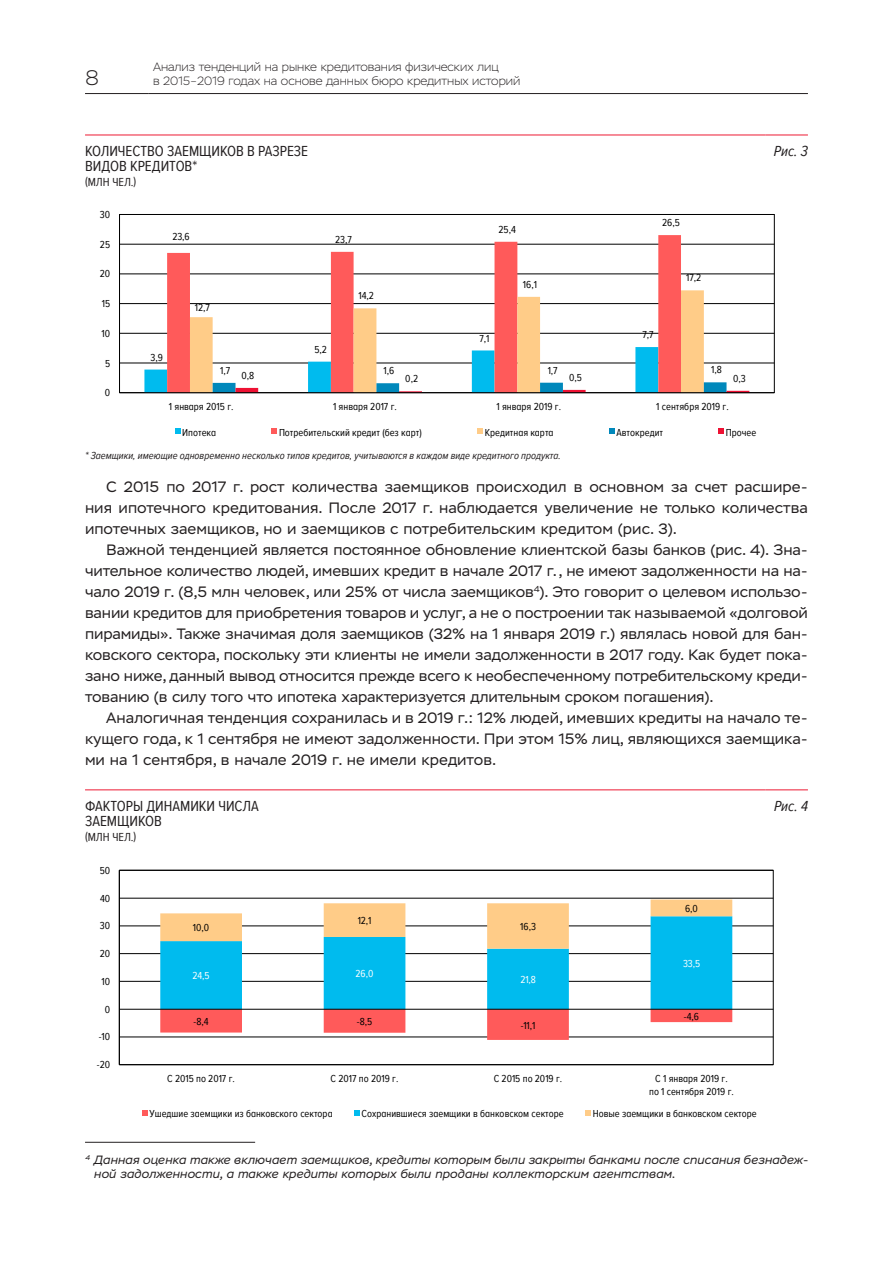
<style>
.page{position:relative;width:893px;height:1263px;background:#fff}
.page>*{position:absolute;margin:0;border:0;box-sizing:border-box;transform-origin:0 0}
.t1{font:200 21px "Stem";color:#231f20}
.t2{font:15px/21px "Stem Text";color:#231f20;text-align:justify}
.t3{font:15px/15px "Proxima Nova A Cond";color:#231f20}
.t4{font:italic 15px "Proxima Nova A Cond";color:#231f20}
.t5{font:italic 12px/14.4px "Stem Text";color:#231f20}
.t6{font:200 12px/14.4px "Stem";color:#231f20}
.t7{font:12px "Proxima Nova A Cond";color:#231f20}
.t8{font:10.5px/12.8px "Proxima Nova A Cond";color:#000;text-align:center}
.t9{font:italic 10.5px "Proxima Nova A Cond";color:#231f20}
.t10{font:10.5px "Proxima Nova A Cond";letter-spacing:-.005em;color:#fff}
</style>
<div class="page">
<hr style="left:85px;top:93px;width:64px;height:1px;background:#231f20">
<hr style="left:149px;top:93px;width:659px;height:1px;background:#231f20">
<hr style="left:85px;top:1142px;width:170px;height:1px;background:#231f20">
<hr style="left:120px;top:363px;width:654px;height:1px;background:#000">
<hr style="left:120px;top:333px;width:654px;height:1px;background:#000">
<hr style="left:120px;top:303px;width:654px;height:1px;background:#000">
<hr style="left:120px;top:274px;width:654px;height:1px;background:#000">
<hr style="left:120px;top:244px;width:654px;height:1px;background:#000">
<svg style="left:167px;top:235px;width:514px;height:112px"></svg>
<svg style="left:190px;top:290px;width:514px;height:57px"></svg>
<svg style="left:144px;top:347px;width:605px;height:45px"></svg>
<hr style="left:119px;top:214px;width:1px;height:179px;background:#000">
<hr style="left:120px;top:392px;width:654px;height:1px;background:#000">
<svg style="left:175px;top:429px;width:5px;height:5px"></svg>
<svg style="left:271px;top:429px;width:6px;height:5px"></svg>
<svg style="left:477px;top:429px;width:6px;height:5px"></svg>
<svg style="left:609px;top:429px;width:5px;height:5px"></svg>
<svg style="left:718px;top:429px;width:6px;height:5px"></svg>
<hr style="left:85px;top:135px;width:680px;height:1px;background:#ed1a33">
<hr style="left:765px;top:135px;width:43px;height:1px;background:#ed1a33">
<hr style="left:119px;top:1037px;width:654px;height:1px;background:#000">
<hr style="left:119px;top:981px;width:654px;height:1px;background:#000">
<hr style="left:119px;top:953px;width:654px;height:1px;background:#000">
<hr style="left:119px;top:926px;width:654px;height:1px;background:#000">
<hr style="left:119px;top:898px;width:654px;height:1px;background:#000">
<div style="left:119px;top:870px;width:654px;height:195px;border:1px solid #000"></div>
<svg style="left:160px;top:1010px;width:572px;height:30px"></svg>
<svg style="left:160px;top:949px;width:572px;height:60px;fill:#0be"></svg>
<svg style="left:160px;top:899px;width:572px;height:50px"></svg>
<hr style="left:119px;top:870px;width:1px;height:195px;background:#000">
<hr style="left:119px;top:1009px;width:654px;height:1px;background:#000">
<svg style="left:142px;top:1110px;width:5px;height:5px"></svg>
<svg style="left:354px;top:1110px;width:5px;height:5px"></svg>
<svg style="left:585px;top:1110px;width:5px;height:5px"></svg>
<hr style="left:85px;top:790px;width:680px;height:1px;background:#ed1a33">
<hr style="left:765px;top:790px;width:43px;height:1px;background:#ed1a33">
<h1 class="t1" style="left:85px;top:66px;width:16px">8</h1>
<p class="t6" style="left:153px;top:59px;width:369px">Анализ тенденций на рынке кредитования физических лиц<br>в 2015–2019 годах на основе данных бюро кредитных историй</p>
<p class="t3" style="left:85px;top:143px;width:225px">Количество заемщиков в разрезе видов кредитов*</p>
<p class="t7" style="left:85px;top:174px;width:53px">(млн чел.)</p>
<p class="t8" style="left:100px;top:208px;width:12px">30</p>
<p class="t8" style="left:100px;top:237px;width:12px">25</p>
<p class="t8" style="left:100px;top:267px;width:12px">20</p>
<p class="t8" style="left:102px;top:297px;width:10px">15</p>
<p class="t8" style="left:102px;top:326px;width:10px">10</p>
<p class="t8" style="left:172px;top:230px;width:19px">23,6</p>
<p class="t8" style="left:335px;top:233px;width:18px">23,7</p>
<p class="t8" style="left:195px;top:301px;width:17px">12,7</p>
<p class="t8" style="left:358px;top:289px;width:17px">14,2</p>
<p class="t8" style="left:499px;top:222px;width:19px">25,4</p>
<p class="t8" style="left:523px;top:278px;width:16px">16,1</p>
<p class="t8" style="left:662px;top:216px;width:19px">26,5</p>
<p class="t8" style="left:686px;top:271px;width:17px">17,2</p>
<p class="t8" style="left:479px;top:331px;width:11px">7,1</p>
<p class="t8" style="left:643px;top:328px;width:13px">7,7</p>
<p class="t8" style="left:105px;top:356px;width:7px">5</p>
<p class="t8" style="left:105px;top:386px;width:7px">0</p>
<p class="t8" style="left:151px;top:350px;width:14px">3,9</p>
<p class="t8" style="left:314px;top:343px;width:14px">5,2</p>
<p class="t8" style="left:220px;top:364px;width:11px">1,7</p>
<p class="t8" style="left:384px;top:364px;width:12px">1,6</p>
<p class="t8" style="left:548px;top:363px;width:11px">1,7</p>
<p class="t8" style="left:711px;top:363px;width:12px">1,8</p>
<p class="t8" style="left:242px;top:369px;width:14px">0,8</p>
<p class="t8" style="left:405px;top:372px;width:14px">0,2</p>
<p class="t8" style="left:569px;top:371px;width:14px">0,5</p>
<p class="t8" style="left:733px;top:372px;width:14px">0,3</p>
<p class="t8" style="left:169px;top:399px;width:66px">1 января 2015 г.</p>
<p class="t8" style="left:333px;top:399px;width:65px">1 января 2017 г.</p>
<p class="t8" style="left:496px;top:399px;width:66px">1 января 2019 г.</p>
<p class="t8" style="left:656px;top:399px;width:74px">1 сентября 2019 г.</p>
<p class="t8" style="left:182px;top:425px;width:35px">Ипотека</p>
<p class="t8" style="left:279px;top:425px;width:144px">Потребительский кредит (без карт)</p>
<p class="t8" style="left:485px;top:425px;width:70px">Кредитная карта</p>
<p class="t8" style="left:617px;top:425px;width:48px">Автокредит</p>
<p class="t8" style="left:726px;top:425px;width:32px">Прочее</p>
<p class="t9" style="left:85px;top:448px;width:477px">* Заемщики, имеющие одновременно несколько типов кредитов, учитываются в каждом виде кредитного продукта.</p>
<p class="t4" style="left:774px;top:140px;width:36px">Рис. 3</p>
<p class="t2" style="left:85px;top:477px;width:724px;text-indent:21px">С 2015 по 2017 г. рост количества заемщиков происходил в основном за счет расшире&shy;ния ипотечного кредитования. После 2017 г. наблюдается увеличение не только количества ипотечных заемщиков, но и заемщиков с потребительским кредитом (рис. 3).</p>
<p class="t2" style="left:85px;top:540px;width:724px;text-indent:21px">Важной тенденцией является постоянное обновление клиентской базы банков (рис. 4). Зна&shy;чительное количество людей, имевших кредит в начале 2017 г., не имеют задолженности на на&shy;чало 2019 г. (8,5 млн человек, или 25% от числа заемщиков<sup>4</sup>). Это говорит о целевом использо&shy;вании кредитов для приобретения товаров и услуг, а не о построении так называемой «долговой пирамиды». Также значимая доля заемщиков (32% на 1 января 2019 г.) являлась новой для бан&shy;ковского сектора, поскольку эти клиенты не имели задолженности в 2017 году. Как будет пока&shy;зано ниже, данный вывод относится прежде всего к необеспеченному потребительскому креди&shy;тованию (в силу того что ипотека характеризуется длительным сроком погашения).</p>
<p class="t2" style="left:85px;top:708px;width:724px;text-indent:21px">Аналогичная тенденция сохранилась и в 2019 г.: 12% людей, имевших кредиты на начало те&shy;кущего года, к 1 сентября не имеют задолженности. При этом 15% лиц, являющихся заемщика&shy;ми на 1 сентября, в начале 2019 г. не имели кредитов.</p>
<p class="t3" style="left:85px;top:798px;width:175px">Факторы динамики числа заемщиков</p>
<p class="t7" style="left:85px;top:828px;width:53px">(млн чел.)</p>
<p class="t8" style="left:100px;top:863px;width:12px">50</p>
<p class="t8" style="left:100px;top:891px;width:12px">40</p>
<p class="t8" style="left:100px;top:919px;width:12px">30</p>
<p class="t8" style="left:100px;top:947px;width:12px">20</p>
<p class="t8" style="left:102px;top:974px;width:10px">10</p>
<p class="t8" style="left:105px;top:1002px;width:7px">0</p>
<p class="t8" style="left:99px;top:1030px;width:13px">-10</p>
<p class="t8" style="left:97px;top:1058px;width:15px">-20</p>
<p class="t8" style="left:193px;top:921px;width:18px">10,0</p>
<p class="t8" style="left:358px;top:914px;width:15px">12,1</p>
<p class="t8" style="left:520px;top:920px;width:17px">16,3</p>
<p class="t10" style="left:192px;top:968px;width:19px">24,5</p>
<p class="t10" style="left:356px;top:966px;width:19px">26,0</p>
<p class="t10" style="left:520px;top:972px;width:17px">21,8</p>
<p class="t8" style="left:194px;top:1015px;width:16px">-8,4</p>
<p class="t8" style="left:357px;top:1015px;width:17px">-8,5</p>
<p class="t8" style="left:521px;top:1018px;width:16px">-11,1</p>
<p class="t8" style="left:685px;top:902px;width:14px">6,0</p>
<p class="t10" style="left:683px;top:956px;width:19px">33,5</p>
<p class="t8" style="left:684px;top:1009px;width:17px">-4,6</p>
<p class="t8" style="left:167px;top:1071px;width:69px">C 2015 по 2017 г.</p>
<p class="t8" style="left:331px;top:1071px;width:69px">C 2017 по 2019 г.</p>
<p class="t8" style="left:494px;top:1071px;width:70px">C 2015 по 2019 г.</p>
<p class="t8" style="left:649px;top:1071px;width:86px">C 1 января 2019 г. по 1 сентября 2019 г.</p>
<p class="t8" style="left:149px;top:1107px;width:185px">Ушедшие заемщики из банковского сектора</p>
<p class="t8" style="left:362px;top:1107px;width:204px">Сохранившиеся заемщики в банковском секторе</p>
<p class="t8" style="left:593px;top:1107px;width:166px">Новые заемщики в банковском секторе</p>
<p class="t4" style="left:774px;top:795px;width:35px">Рис. 4</p>
<p class="t5" style="left:94px;top:1152px;width:716px;text-indent:-9px"><sup>4</sup> Данная оценка также включает заемщиков, кредиты которым были закрыты банками после списания безнадеж&shy;ной задолженности, а также кредиты которых были проданы коллекторским агентствам.</p>
</div>
